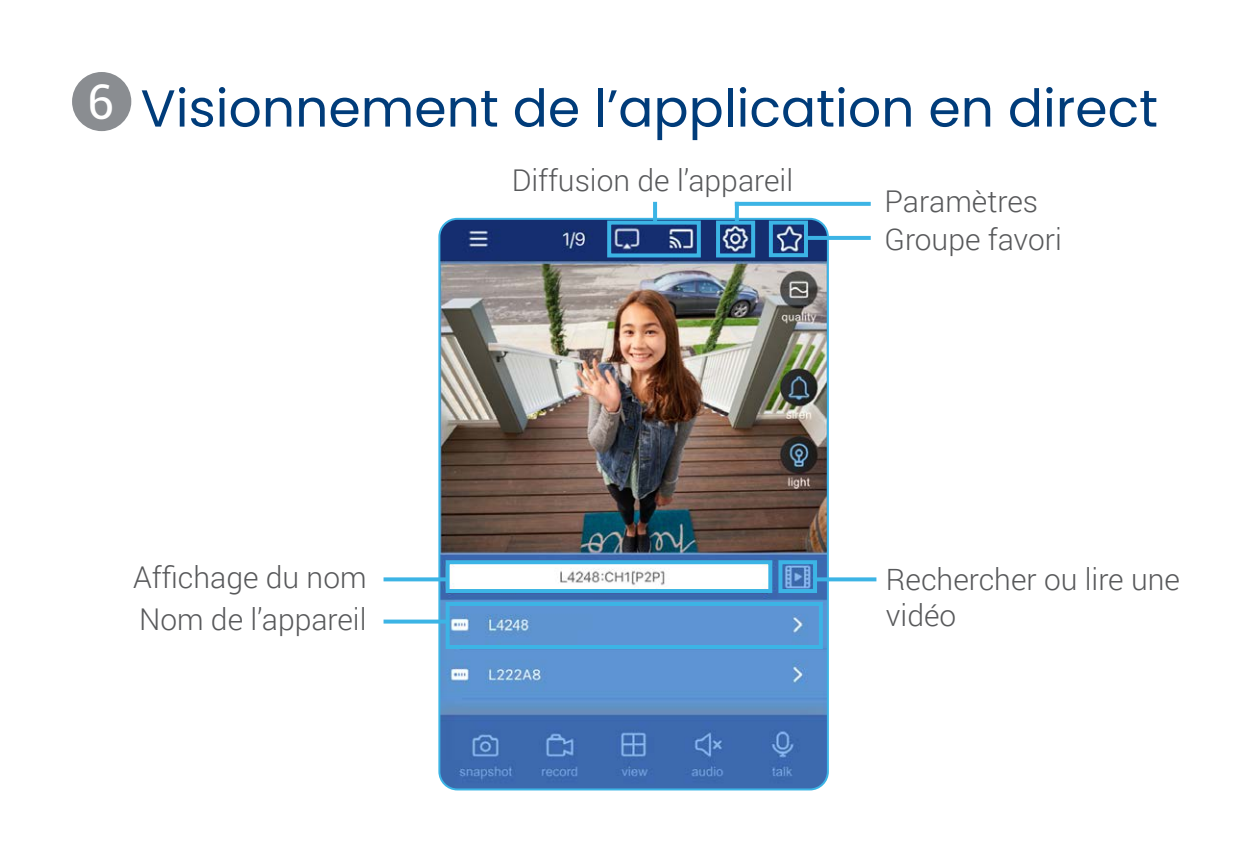
<style>
.page{position:relative;width:1248px;height:864px;background:#fff}
.page>*{position:absolute;margin:0;border:0;box-sizing:border-box;transform-origin:0 0}
.t1{font:52px "Poppins";color:#003c7a}
.t2{font:48px "Roboto";color:#fff}
.t3{font:300 30px/38.4px "Roboto";color:#58595b}
</style>
<div class="page">
<img style="left:441px;top:219px;width:386px;height:570px">
<div style="left:438px;top:218px;width:390px;height:572px;border:2px solid #3cb4e5;border-radius:18px"></div>
<svg style="left:383px;top:577px;width:62px;height:4px"></svg>
<svg style="left:816px;top:577px;width:60px;height:4px"></svg>
<svg style="left:383px;top:620px;width:62px;height:4px"></svg>
<svg style="left:734px;top:206px;width:4px;height:15px"></svg>
<hr style="left:653px;top:202px;width:4px;height:22px;background:#3cb4e5">
<svg style="left:807px;top:236px;width:63px;height:4px"></svg>
<svg style="left:734px;top:202px;width:136px;height:4px"></svg>
<div style="left:445px;top:560px;width:327px;height:33px;border:4px solid #3cb4e5"></div>
<div style="left:445px;top:602px;width:377px;height:47px;border:4px solid #3cb4e5"></div>
<div style="left:716px;top:221px;width:39px;height:36px;border:4px solid #3cb4e5"></div>
<div style="left:607px;top:221px;width:93px;height:36px;border:4px solid #3cb4e5"></div>
<div style="left:768px;top:221px;width:39px;height:36px;border:4px solid #3cb4e5"></div>
<div style="left:778px;top:560px;width:38px;height:33px;border:4px solid #3cb4e5"></div>
<div style="left:72px;top:72px;width:59px;height:59px;background:#8a8d91;border-radius:50%"></div>
<h2 class="t2" style="left:87px;top:69px;width:29px">6</h2>
<h1 class="t1" style="left:140px;top:78px;width:1018px">Visionnement de l’application en direct</h1>
<p class="t3" style="left:511px;top:160px;width:283px">Diffusion de l’appareil</p>
<p class="t3" style="left:884px;top:181px;width:179px">Paramètres<br>Groupe favori</p>
<p class="t3" style="left:133px;top:555px;width:235px;line-height:42px">Affichage du nom<br>Nom de l’appareil</p>
<p class="t3" style="left:885px;top:561px;width:295px;line-height:36px">Rechercher ou lire une vidéo</p>
</div>
